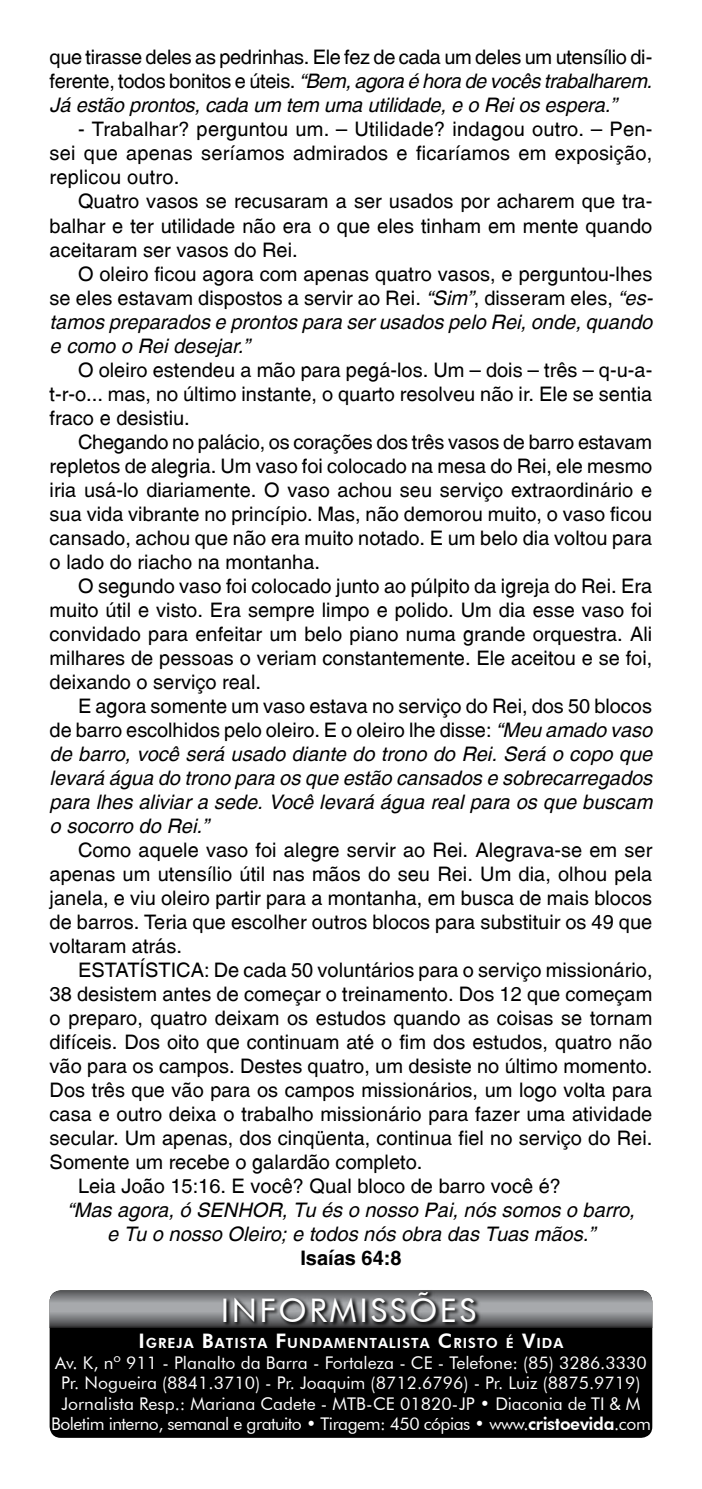
<style>
.page{position:relative;width:702px;height:1489px;background:#fff}
.page>*{position:absolute;margin:0;border:0;box-sizing:border-box;transform-origin:0 0}
.t1{font:32.5px "Futura BT";color:#fff}
.t2{font:20px/24px "Switzerland Plain";color:#000;text-align:justify}
.t3{font:italic 20px/24px "Switzerland";color:#000}
.t4{font:20px "Switzerland Plain";letter-spacing:-.02em;color:#000}
.t5{font:700 20px "Switzerland";color:#000}
.t6{font:17.5px/20.5px "Futura BT";color:#fff;text-align:center}
.t7{font:800 14px "Futura BT";letter-spacing:.07em;color:#fff}
.s1{font-family:"Switzerland Plain";font-style:normal}
.s2{font-family:"Switzerland";font-style:italic}
.s3{font-size:20px}
.s4{font-weight:800}
</style>
<div class="page">
<div style="left:50px;top:1290px;width:602px;height:147px;background:#000;border-radius:11px"></div>
<svg style="left:50px;top:1290px;width:602px;height:36px;background:#838587"></svg>
<svg style="left:221px;top:1290px;width:261px;height:38px;background:#606163"></svg>
<p class="t4" style="left:50px;top:45px;width:604px">que tirasse deles as pedrinhas. Ele fez de cada um deles um utensílio di-</p>
<p class="t3" style="left:50px;top:69px;width:604px"><span class="s1">ferente, todos bonitos e úteis.</span> “Bem, agora é hora de vocês trabalharem.<br>Já estão prontos, cada um tem uma utilidade, e o Rei os espera.”</p>
<p class="t2" style="left:50px;top:117px;width:604px;text-indent:28px">- Trabalhar? perguntou um. – Utilidade? indagou outro. – Pen&shy;sei que apenas seríamos admirados e ficaríamos em exposição, replicou outro.</p>
<p class="t2" style="left:50px;top:189px;width:604px;text-indent:28px">Quatro vasos se recusaram a ser usados por acharem que tra&shy;balhar e ter utilidade não era o que eles tinham em mente quando aceitaram ser vasos do Rei.</p>
<p class="t2" style="left:50px;top:261px;width:604px;text-align:right">O oleiro ficou agora com apenas quatro vasos, e perguntou-lhes<br>se eles estavam dispostos a servir ao Rei. <span class="s2">“Sim”</span>, disseram eles, <span class="s2">“es-</span></p>
<p class="t3" style="left:50px;top:309px;width:604px">tamos preparados e prontos para ser usados pelo Rei, onde, quando e como o Rei desejar.”</p>
<p class="t2" style="left:50px;top:357px;width:604px;text-indent:28px">O oleiro estendeu a mão para pegá-los. Um – dois – três – q-u-a&shy;t-r-o... mas, no último instante, o quarto resolveu não ir. Ele se sentia fraco e desistiu.</p>
<p class="t2" style="left:50px;top:429px;width:604px;text-indent:28px">Chegando no palácio, os corações dos três vasos de barro estavam repletos de alegria. Um vaso foi colocado na mesa do Rei, ele mesmo iria usá-lo diariamente. O vaso achou seu serviço extraordinário e sua vida vibrante no princípio. Mas, não demorou muito, o vaso ficou cansado, achou que não era muito notado. E um belo dia voltou para o lado do riacho na montanha.</p>
<p class="t2" style="left:50px;top:573px;width:604px;text-indent:28px">O segundo vaso foi colocado junto ao púlpito da igreja do Rei. Era muito útil e visto. Era sempre limpo e polido. Um dia esse vaso foi convidado para enfeitar um belo piano numa grande orquestra. Ali milhares de pessoas o veriam constantemente. Ele aceitou e se foi, deixando o serviço real.</p>
<p class="t2" style="left:50px;top:693px;width:604px;text-align:right">E agora somente um vaso estava no serviço do Rei, dos 50 blocos<br>de barro escolhidos pelo oleiro. E o oleiro lhe disse: <span class="s2">“Meu amado vaso</span></p>
<p class="t3" style="left:50px;top:741px;width:604px;text-align:justify">de barro, você será usado diante do trono do Rei. Será o copo que levará água do trono para os que estão cansados e sobrecarregados para lhes aliviar a sede. Você levará água real para os que buscam o socorro do Rei.”</p>
<p class="t2" style="left:78px;top:837px;width:576px">Como aquele vaso foi alegre servir ao Rei. Alegrava-se em ser</p>
<p class="t2" style="left:50px;top:861px;width:604px">apenas um utensílio útil nas mãos do seu Rei. Um dia, olhou pela</p>
<p class="t2" style="left:50px;top:885px;width:604px">janela, e viu oleiro partir para a montanha, em busca de mais blocos</p>
<p class="t2" style="left:50px;top:909px;width:604px">de barros. Teria que escolher outros blocos para substituir os 49 que</p>
<p class="t2" style="left:50px;top:933px;width:134px">voltaram atrás.</p>
<p class="t2" style="left:78px;top:957px;width:27px">Estat</p>
<p class="t2" style="left:140px;top:957px;width:19px">ística</p>
<p class="t2" style="left:204px;top:957px;width:450px">: De cada 50 voluntários para o serviço missionário,</p>
<p class="t2" style="left:50px;top:981px;width:604px">38 desistem antes de começar o treinamento. Dos 12 que começam</p>
<p class="t2" style="left:50px;top:1005px;width:604px">o preparo, quatro deixam os estudos quando as coisas se tornam</p>
<p class="t2" style="left:50px;top:1029px;width:604px">difíceis. Dos oito que continuam até o fim dos estudos, quatro não</p>
<p class="t2" style="left:50px;top:1053px;width:604px">vão para os campos. Destes quatro, um desiste no último momento.</p>
<p class="t2" style="left:50px;top:1077px;width:604px">Dos três que vão para os campos missionários, um logo volta para</p>
<p class="t2" style="left:50px;top:1101px;width:604px">casa e outro deixa o trabalho missionário para fazer uma atividade</p>
<p class="t2" style="left:50px;top:1125px;width:604px">secular. Um apenas, dos cinqüenta, continua fiel no serviço do Rei.</p>
<p class="t2" style="left:50px;top:1149px;width:374px">Somente um recebe o galardão completo.</p>
<p class="t2" style="left:78px;top:1173px;width:484px">Leia João 15:16. E você? Qual bloco de barro você é?</p>
<p class="t3" style="left:67px;top:1197px;width:569px;text-align:center">“Mas agora, ó SENHOR, Tu és o nosso Pai, nós somos o barro, e Tu o nosso Oleiro; e todos nós obra das Tuas mãos.”</p>
<p class="t5" style="left:300px;top:1245px;width:103px">Isaías 64:8</p>
<h1 class="t1" style="left:221px;top:1290px;width:34px">Informiss</h1>
<h1 class="t1" style="left:409px;top:1290px;width:49px">ões</h1>
<p class="t7" style="left:138px;top:1334px;width:426px"><span class="s3">I</span>GREJA <span class="s3">B</span>ATISTA <span class="s3">F</span>UNDAMENTALISTA <span class="s3">C</span>RISTO É <span class="s3">V</span>I DA</p>
<p class="t6" style="left:51px;top:1351px;width:601px">Av. K, nº 911 - Planalto da Barra - Fortaleza - CE - Telefone: (85) 3286.3330<br>Pr. Nogueira (8841.3710) - Pr. Joaquim (8712.6796) - Pr. Luiz (8875.9719)<br>Jornalista Resp.: Mariana Cadete - MTB-CE 01820-JP • Diaconia de TI &amp; M Boletim interno, semanal e gratuito • Tiragem: 450 cópias • www.<span class="s4">CRISTOEVIDA</span>.com</p>
</div>
